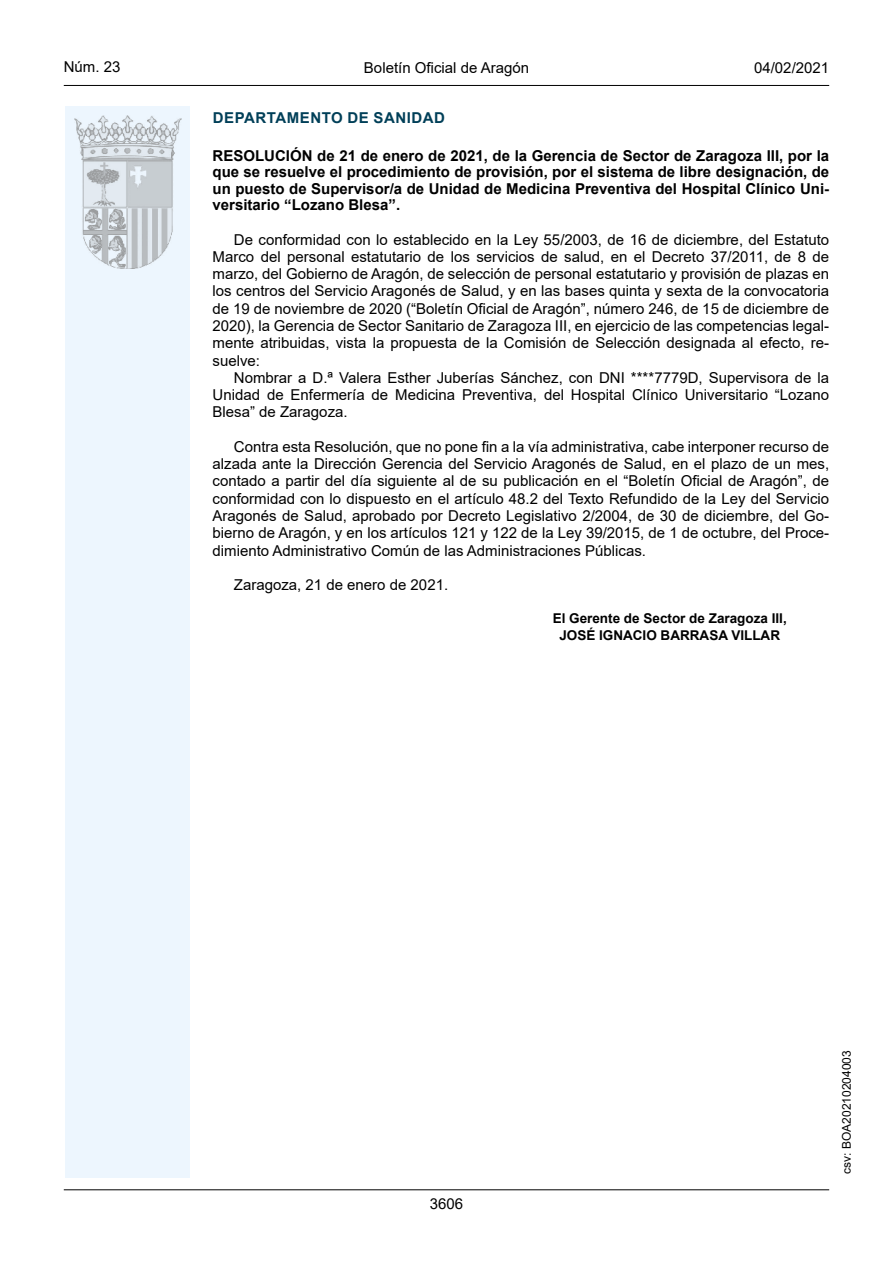
<style>
.page{position:relative;width:893px;height:1263px;background:#fff}
.page>*{position:absolute;margin:0;border:0;box-sizing:border-box;transform-origin:0 0}
.inicio_de_parrafo{font:15px/17.2px "Arial";color:#000;text-align:justify}
.Titulo_text{font:700 15px/16.5px "Arial";color:#000;text-align:justify}
.emisor_text{font:700 15px "Arial";letter-spacing:.035em;color:#003f58}
.t1{font:15px "Arial MT2";color:#000}
.firma_der{font:700 13.5px "Arial";color:#000}
.t2{font:12px "Arial MT2";color:#000}
</style>
<div class="page">
<div style="left:65px;top:106px;width:125px;height:1072px;background:#edf6fe"></div>
<img style="left:75px;top:115px;width:106px;height:153px">
<hr style="left:64px;top:85px;width:765px;height:1px;background:#000">
<hr style="left:64px;top:1189px;width:765px;height:1px;background:#000">
<p class="t1" style="left:64px;top:57px;width:58px">Núm. 23</p>
<p class="inicio_de_parrafo" style="left:364px;top:59px;width:167px">Boletín Oficial de Aragón</p>
<p class="t1" style="left:754px;top:57px;width:77px">04/02/2021</p>
<h5 class="emisor_text" style="left:213px;top:107px;width:234px">DEPARTAMENTO DE SANIDAD</h5>
<p class="Titulo_text" style="left:213px;top:147px;width:618px">RESOLUCIÓN de 21 de enero de 2021, de la Gerencia de Sector de Zaragoza III, por la que se resuelve el procedimiento de provisión, por el sistema de libre designación, de un puesto de Supervisor/a de Unidad de Medicina Preventiva del Hospital Clínico Uni&shy;versitario “Lozano Blesa”.</p>
<p class="inicio_de_parrafo" style="left:213px;top:231px;width:618px;text-indent:21px">De conformidad con lo establecido en la Ley 55/2003, de 16 de diciembre, del Estatuto Marco del personal estatutario de los servicios de salud, en el Decreto 37/2011, de 8 de marzo, del Gobierno de Aragón, de selección de personal estatutario y provisión de plazas en los centros del Servicio Aragonés de Salud, y en las bases quinta y sexta de la convocatoria de 19 de noviembre de 2020 (“Boletín Oficial de Aragón”, número 246, de 15 de diciembre de 2020), la Gerencia de Sector Sanitario de Zaragoza III, en ejercicio de las competencias legal&shy;mente atribuidas, vista la propuesta de la Comisión de Selección designada al efecto, re&shy;suelve:</p>
<p class="inicio_de_parrafo" style="left:213px;top:369px;width:618px;text-indent:21px">Nombrar a D.ª Valera Esther Juberías Sánchez, con DNI ****7779D, Supervisora de la Unidad de Enfermería de Medicina Preventiva, del Hospital Clínico Universitario “Lozano Blesa” de Zaragoza.</p>
<p class="inicio_de_parrafo" style="left:213px;top:438px;width:618px;text-indent:21px">Contra esta Resolución, que no pone fin a la vía administrativa, cabe interponer recurso de alzada ante la Dirección Gerencia del Servicio Aragonés de Salud, en el plazo de un mes, contado a partir del día siguiente al de su publicación en el “Boletín Oficial de Aragón”, de conformidad con lo dispuesto en el artículo 48.2 del Texto Refundido de la Ley del Servicio Aragonés de Salud, aprobado por Decreto Legislativo 2/2004, de 30 de diciembre, del Go&shy;bierno de Aragón, y en los artículos 121 y 122 de la Ley 39/2015, de 1 de octubre, del Proce&shy;dimiento Administrativo Común de las Administraciones Públicas.</p>
<p class="inicio_de_parrafo" style="left:234px;top:576px;width:216px">Zaragoza, 21 de enero de 2021.</p>
<p class="firma_der" style="left:553px;top:609px;width:236px">El Gerente de Sector de Zaragoza III,</p>
<p class="firma_der" style="left:559px;top:625px;width:222px">JOSÉ IGNACIO BARRASA VILLAR</p>
<p class="t1" style="left:430px;top:1193px;width:35px">3606</p>
<p class="t2" style="left:838px;top:1174px;width:125px;rotate:-90deg">csv: BOA20210204003</p>
</div>
